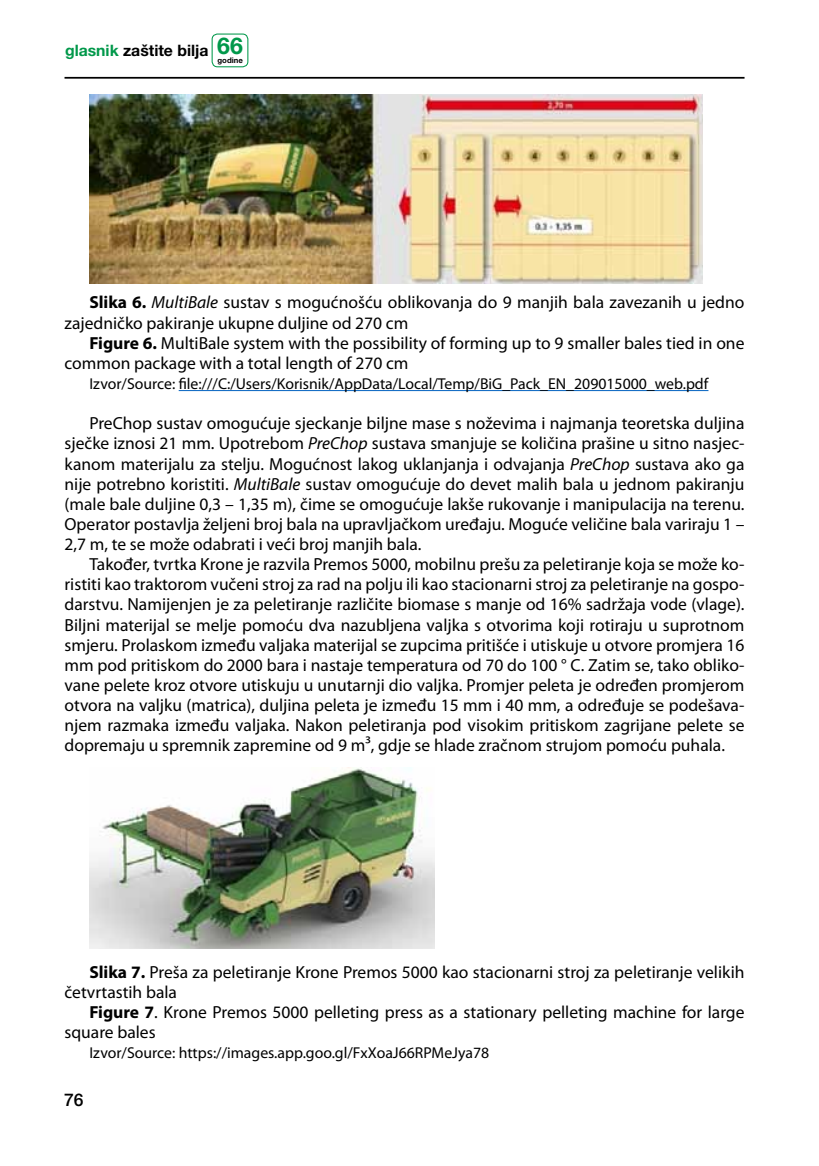
<style>
.page{position:relative;width:819px;height:1166px;background:#fff}
.page>*{position:absolute;margin:0;border:0;box-sizing:border-box;transform-origin:0 0}
.t1{font:17.5px/20.1px "Myriad Pro";color:#000}
.t2{font:500 17.5px "Helvetica Neue LT Pro";color:#000}
.t3{font:15.75px "Myriad Pro";color:#000}
.t4{font:700 15.75px "Helvetica Neue LT Pro";color:#000}
.t5{font:700 7.7px "Helvetica Neue LT Pro";color:#000}
.s1{color:#00984a}
.s2{font-size:23.1px;color:#00984a}
.s3{font-weight:700}
.s4{font-style:italic}
</style>
<div class="page">
<hr style="left:64px;top:77px;width:680px;height:2px;background:#000">
<div style="left:211px;top:34px;width:37px;height:33px;border:1px solid #00984a;border-radius:5px"></div>
<hr style="left:179px;top:390px;width:529px;height:1px;background:#0563c1">
<img style="left:89px;top:94px;width:613px;height:189px">
<img style="left:89px;top:767px;width:345px;height:181px">
<p class="t4" style="left:65px;top:40px;width:179px"><span class="s1">glasnik</span> zaštite bilja <span class="s2">66</span></p>
<p class="t5" style="left:217px;top:56px;width:27px">godine</p>
<p class="t1" style="left:64px;top:292px;width:681px;text-indent:25px"><span class="s3">Slika 6.</span> <span class="s4">MultiBale</span> sustav s mogućnošću oblikovanja do 9 manjih bala zavezanih u jedno zajedničko pakiranje ukupne duljine od 270 cm</p>
<p class="t1" style="left:64px;top:332px;width:681px;text-indent:25px"><span class="s3">Figure 6.</span> MultiBale system with the possibility of forming up to 9 smaller bales tied in one common package with a total length of 270 cm</p>
<p class="t3" style="left:89px;top:374px;width:621px">Izvor/Source: file:///C:/Users/Korisnik/AppData/Local/Temp/BiG_Pack_EN_209015000_web.pdf</p>
<p class="t1" style="left:64px;top:413px;width:681px;text-align:justify;text-indent:25px">PreChop sustav omogućuje sjeckanje biljne mase s noževima i najmanja teoretska duljina sječke iznosi 21 mm. Upotrebom <span class="s4">PreChop</span> sustava smanjuje se količina prašine u sitno nasjec&shy;kanom materijalu za stelju. Mogućnost lakog uklanjanja i odvajanja <span class="s4">PreChop</span> sustava ako ga nije potrebno koristiti. <span class="s4">MultiBale</span> sustav omogućuje do devet malih bala u jednom pakiranju (male bale duljine 0,3 – 1,35 m), čime se omogućuje lakše rukovanje i manipulacija na terenu.<br>Operator postavlja željeni broj bala na upravljačkom uređaju. Moguće veličine bala variraju 1 – 2,7 m, te se može odabrati i veći broj manjih bala.</p>
<p class="t1" style="left:64px;top:554px;width:681px;text-align:justify;text-indent:25px">Također, tvrtka Krone je razvila Premos 5000, mobilnu prešu za peletiranje koja se može ko&shy;ristiti kao traktorom vučeni stroj za rad na polju ili kao stacionarni stroj za peletiranje na gospo&shy;darstvu. Namijenjen je za peletiranje različite biomase s manje od 16% sadržaja vode (vlage).<br>Biljni materijal se melje pomoću dva nazubljena valjka s otvorima koji rotiraju u suprotnom smjeru. Prolaskom između valjaka materijal se zupcima pritišće i utiskuje u otvore promjera 16 mm pod pritiskom do 2000 bara i nastaje temperatura od 70 do 100 ° C. Zatim se, tako obliko&shy;vane pelete kroz otvore utiskuju u unutarnji dio valjka. Promjer peleta je određen promjerom otvora na valjku (matrica), duljina peleta je između 15 mm i 40 mm, a određuje se podešava&shy;njem razmaka između valjaka. Nakon peletiranja pod visokim pritiskom zagrijane pelete se dopremaju u spremnik zapremine od 9 m³, gdje se hlade zračnom strujom pomoću puhala.</p>
<p class="t1" style="left:64px;top:961px;width:681px;text-indent:25px"><span class="s3">Slika 7.</span> Preša za peletiranje Krone Premos 5000 kao stacionarni stroj za peletiranje velikih četvrtastih bala</p>
<p class="t1" style="left:64px;top:1002px;width:681px;text-indent:25px"><span class="s3">Figure 7</span>. Krone Premos 5000 pelleting press as a stationary pelleting machine for large square bales</p>
<p class="t3" style="left:89px;top:1043px;width:401px">Izvor/Source: https://images.app.goo.gl/FxXoaJ66RPMeJya78</p>
<p class="t2" style="left:64px;top:1090px;width:21px">76</p>
</div>
